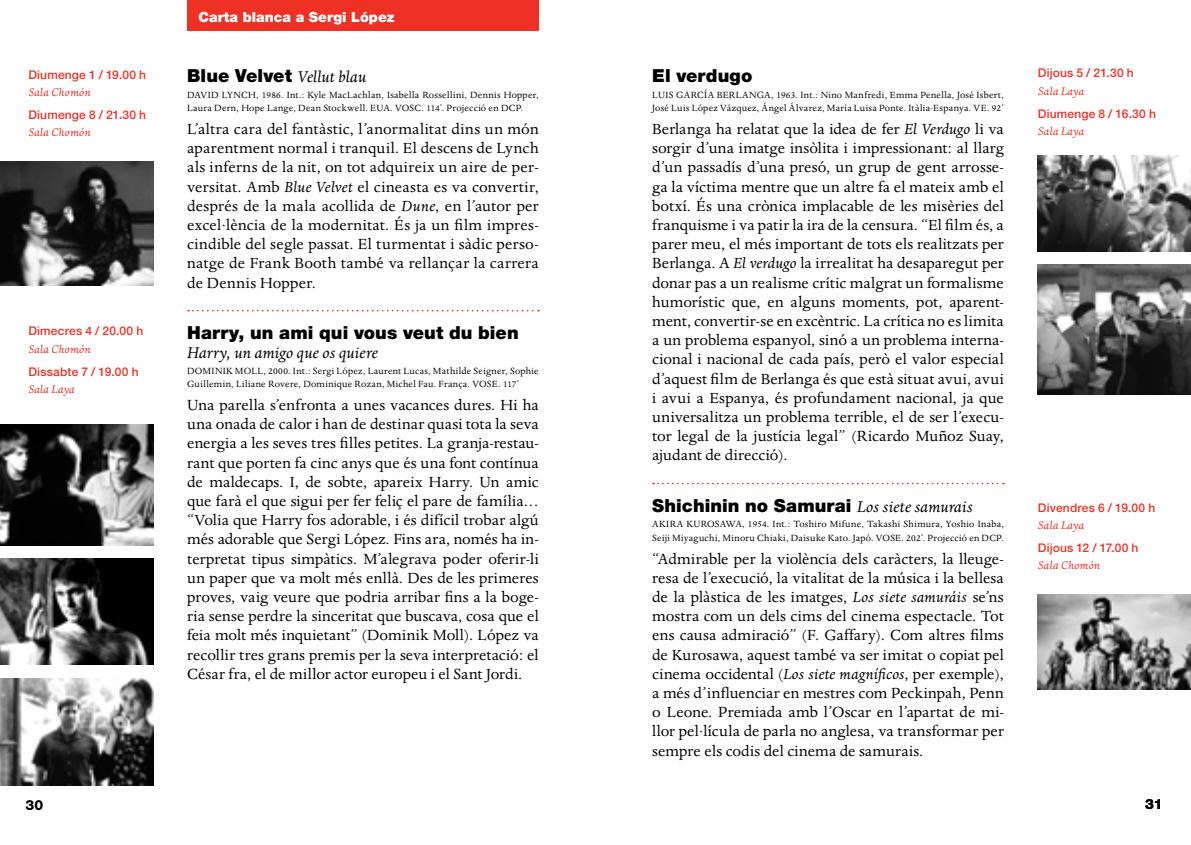
<style>
.page{position:relative;width:1191px;height:845px;background:#fff}
.page>*{position:absolute;margin:0;border:0;box-sizing:border-box;transform-origin:0 0}
.t1{font:900 18px "Helvetica Neue LT";letter-spacing:.005em;color:#000}
.t2{font:italic 18px "Dante";color:#000}
.t3{font:17px/19.2px "Dante";letter-spacing:.01em;color:#000;text-align:justify}
.t4{font:900 14px "Helvetica Neue LT";color:#fff}
.t5{font:800 14px "Helvetica Neue LT";color:#000}
.t6{font:italic 12.8px "Dante";letter-spacing:.015em;color:#ee3124}
.t7{font:500 12px "Helvetica Neue LT";letter-spacing:.015em;color:#ee3124}
.t8{font:10.4px/13.6px "Dante";letter-spacing:.025em;color:#000}
.s1{font-family:"Dante";font-weight:400;font-style:italic}
.s2{font-style:italic}
</style>
<div class="page">
<div style="left:187px;top:0;width:352px;height:30px;background:#ee3124"></div>
<svg style="left:188px;top:310px;width:351px;height:1px"></svg>
<svg style="left:653px;top:483px;width:351px;height:1px"></svg>
<img style="left:0;top:162px;width:153px;height:124px">
<img style="left:0;top:424px;width:153px;height:121px">
<img style="left:0;top:558px;width:153px;height:106px">
<img style="left:0;top:679px;width:153px;height:106px">
<img style="left:1037px;top:156px;width:154px;height:95px">
<img style="left:1037px;top:594px;width:154px;height:96px">
<img style="left:1037px;top:264px;width:154px;height:130px">
<p class="t7" style="left:28px;top:68px;width:119px">Diumenge 1 / 19.00 h</p>
<p class="t6" style="left:28px;top:85px;width:64px">Sala Chomón</p>
<p class="t7" style="left:28px;top:108px;width:119px">Diumenge 8 / 21.30 h</p>
<p class="t6" style="left:28px;top:126px;width:64px">Sala Chomón</p>
<p class="t7" style="left:28px;top:324px;width:116px">Dimecres 4 / 20.00 h</p>
<p class="t6" style="left:28px;top:342px;width:64px">Sala Chomón</p>
<p class="t7" style="left:28px;top:364px;width:112px">Dissabte 7 / 19.00 h</p>
<p class="t6" style="left:28px;top:382px;width:48px">Sala Laya</p>
<p class="t4" style="left:198px;top:9px;width:198px">Carta blanca a Sergi López</p>
<p class="t1" style="left:187px;top:65px;width:181px">Blue Velvet <span class="s1">Vellut blau</span></p>
<p class="t8" style="left:187px;top:88px;width:353px">DAVID LYNCH, 1986. Int.: Kyle MacLachlan, Isabella Rossellini, Dennis Hopper,<br>Laura Dern, Hope Lange, Dean Stockwell. EUA. VOSC. 114’. Projecció en DCP.</p>
<p class="t3" style="left:187px;top:120px;width:353px">L’altra cara del fantàstic, l’anormalitat dins un món aparentment normal i tranquil. El descens de Lynch als inferns de la nit, on tot adquireix un aire de per&shy;versitat. Amb <span class="s2">Blue Velvet</span> el cineasta es va convertir, després de la mala acollida de <span class="s2">Dune</span>, en l’autor per excel·lència de la modernitat. És ja un film impres&shy;cindible del segle passat. El turmentat i sàdic perso&shy;natge de Frank Booth també va rellançar la carrera de Dennis Hopper.</p>
<p class="t1" style="left:187px;top:321px;width:333px">Harry, un ami qui vous veut du bien</p>
<p class="t2" style="left:187px;top:343px;width:192px">Harry, un amigo que os quiere</p>
<p class="t8" style="left:187px;top:364px;width:353px">DOMINIK MOLL, 2000. Int.: Sergi López, Laurent Lucas, Mathilde Seigner, Sophie<br>Guillemin, Liliane Rovere, Dominique Rozan, Michel Fau. França. VOSE. 117’</p>
<p class="t3" style="left:187px;top:396px;width:353px">Una parella s’enfronta a unes vacances dures. Hi ha una onada de calor i han de destinar quasi tota la seva energia a les seves tres filles petites. La granja-restau&shy;rant que porten fa cinc anys que és una font contínua de maldecaps. I, de sobte, apareix Harry. Un amic que farà el que sigui per fer feliç el pare de família… “Volia que Harry fos adorable, i és difícil trobar algú més adorable que Sergi López. Fins ara, només ha in&shy;terpretat tipus simpàtics. M’alegrava poder oferir-li un paper que va molt més enllà. Des de les primeres proves, vaig veure que podria arribar fins a la boge&shy;ria sense perdre la sinceritat que buscava, cosa que el feia molt més inquietant” (Dominik Moll). López va recollir tres grans premis per la seva interpretació: el César fra, el de millor actor europeu i el Sant Jordi.</p>
<p class="t1" style="left:652px;top:65px;width:102px">El verdugo</p>
<p class="t8" style="left:652px;top:88px;width:353px">LUIS GARCÍA BERLANGA, 1963. Int.: Nino Manfredi, Emma Penella, José Isbert,<br>José Luis López Vázquez, Ángel Álvarez, María Luisa Ponte. Itàlia-Espanya. VE. 92’</p>
<p class="t3" style="left:652px;top:120px;width:353px">Berlanga ha relatat que la idea de fer <span class="s2">El Verdugo</span> li va sorgir d’una imatge insòlita i impressionant: al llarg d’un passadís d’una presó, un grup de gent arrosse&shy;ga la víctima mentre que un altre fa el mateix amb el botxí. És una crònica implacable de les misèries del franquisme i va patir la ira de la censura. “El film és, a parer meu, el més important de tots els realitzats per Berlanga. A <span class="s2">El verdugo</span> la irrealitat ha desaparegut per donar pas a un realisme crític malgrat un formalisme humorístic que, en alguns moments, pot, aparent&shy;ment, convertir-se en excèntric. La crítica no es limita a un problema espanyol, sinó a un problema interna&shy;cional i nacional de cada país, però el valor especial d’aquest film de Berlanga és que està situat avui, avui i avui a Espanya, és profundament nacional, ja que universalitza un problema terrible, el de ser l’execu&shy;tor legal de la justícia legal” (Ricardo Muñoz Suay, ajudant de direcció).</p>
<p class="t1" style="left:652px;top:494px;width:322px">Shichinin no Samurai <span class="s1">Los siete samurais</span></p>
<p class="t8" style="left:652px;top:518px;width:353px">AKIRA KUROSAWA, 1954. Int.: Toshiro Mifune, Takashi Shimura, Yoshio Inaba,<br>Seiji Miyaguchi, Minoru Chiaki, Daisuke Kato. Japó. VOSE. 202’. Projecció en DCP.</p>
<p class="t3" style="left:652px;top:549px;width:353px">“Admirable per la violència dels caràcters, la lleuge&shy;resa de l’execució, la vitalitat de la música i la bellesa de la plàstica de les imatges, <span class="s2">Los siete samuráis</span> se’ns mostra com un dels cims del cinema espectacle. Tot ens causa admiració” (F. Gaffary). Com altres films de Kurosawa, aquest també va ser imitat o copiat pel cinema occidental (<span class="s2">Los siete magníficos</span>, per exemple), a més d’influenciar en mestres com Peckinpah, Penn o Leone. Premiada amb l’Oscar en l’apartat de mi&shy;llor pel·lícula de parla no anglesa, va transformar per sempre els codis del cinema de samurais.</p>
<p class="t7" style="left:1037px;top:66px;width:97px">Dijous 5 / 21.30 h</p>
<p class="t6" style="left:1037px;top:84px;width:48px">Sala Laya</p>
<p class="t7" style="left:1037px;top:106px;width:119px">Diumenge 8 / 16.30 h</p>
<p class="t6" style="left:1037px;top:124px;width:48px">Sala Laya</p>
<p class="t7" style="left:1037px;top:500px;width:119px">Divendres 6 / 19.00 h</p>
<p class="t6" style="left:1037px;top:518px;width:48px">Sala Laya</p>
<p class="t7" style="left:1037px;top:540px;width:102px">Dijous 12 / 17.00 h</p>
<p class="t6" style="left:1037px;top:558px;width:64px">Sala Chomón</p>
<p class="t5" style="left:26px;top:796px;width:19px">30</p>
<p class="t5" style="left:1145px;top:795px;width:19px">31</p>
</div>
